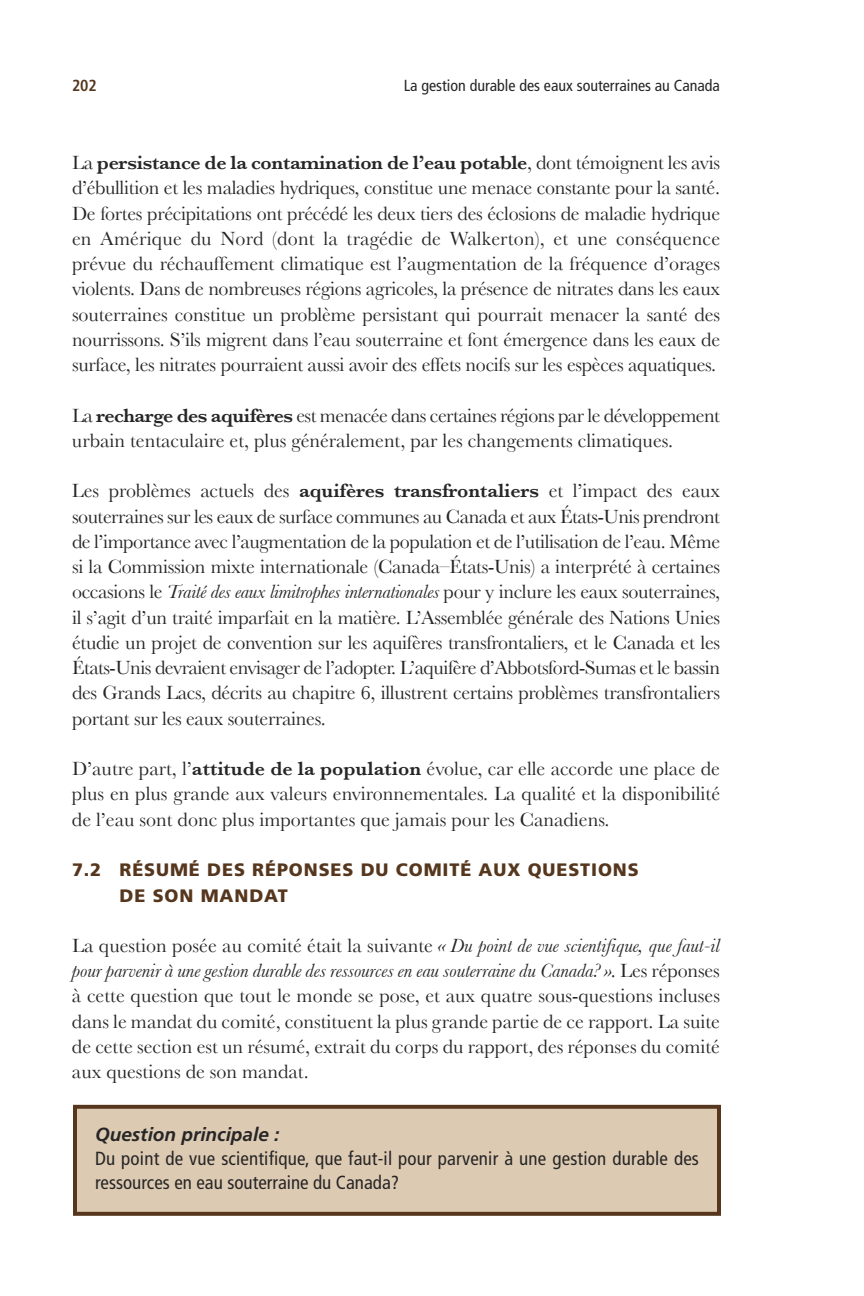
<style>
.page{position:relative;width:864px;height:1296px;background:#fff}
.page>*{position:absolute;margin:0;border:0;box-sizing:border-box;transform-origin:0 0}
.t1{font:20px/25.2px "Baskerville";color:#272627;text-align:justify}
.t2{font:condensed 19px/24px "Frutiger";letter-spacing:.01em;color:#272627}
.t3{font:italic 700 19px "Frutiger";color:#272627}
.t4{font:900 18px/25.2px "Frutiger";letter-spacing:.05em;color:#56371e}
.t5{font:condensed 16px "Frutiger";color:#272627}
.t6{font:700 condensed 16px "Frutiger";color:#56371e}
.s1{font-weight:600}
.s2{font-style:italic}
</style>
<div class="page">
<div style="left:77px;top:1109px;width:640px;height:103px;background:#ddcab2"></div>
<div style="left:73px;top:1105px;width:648px;height:111px;border:4px solid #56371e"></div>
<p class="t6" style="left:72px;top:79px;width:26px">202</p>
<p class="t5" style="left:404px;top:79px;width:318px">La gestion durable des eaux souterraines au Canada</p>
<p class="t1" style="left:72px;top:150px;width:650px">La <span class="s1">persistance de la contamination de l’eau potable</span>, dont témoignent les avis d’ébullition et les maladies hydriques, constitue une menace constante pour la santé.<br>De fortes précipitations ont précédé les deux tiers des éclosions de maladie hydrique en Amérique du Nord (dont la tragédie de Walkerton), et une conséquence prévue du réchauffement climatique est l’augmentation de la fréquence d’orages violents. Dans de nombreuses régions agricoles, la présence de nitrates dans les eaux souterraines constitue un problème persistant qui pourrait menacer la santé des nourrissons. S’ils migrent dans l’eau souterraine et font émergence dans les eaux de surface, les nitrates pourraient aussi avoir des effets nocifs sur les espèces aquatiques.</p>
<p class="t1" style="left:72px;top:403px;width:650px">La <span class="s1">recharge des aquifères</span> est menacée dans certaines régions par le développement urbain tentaculaire et, plus généralement, par les changements climatiques.</p>
<p class="t1" style="left:72px;top:478px;width:650px">Les problèmes actuels des <span class="s1">aquifères transfrontaliers</span> et l’impact des eaux souterraines sur les eaux de surface communes au Canada et aux États-Unis prendront de l’importance avec l’augmentation de la population et de l’utilisation de l’eau. Même si la Commission mixte internationale (Canada–États-Unis) a interprété à certaines occasions le <span class="s2">Traité des eaux limitrophes internationales</span> pour y inclure les eaux souterraines, il s’agit d’un traité imparfait en la matière. L’Assemblée générale des Nations Unies étudie un projet de convention sur les aquifères transfrontaliers, et le Canada et les États-Unis devraient envisager de l’adopter. L’aquifère d’Abbotsford-Sumas et le bassin des Grands Lacs, décrits au chapitre 6, illustrent certains problèmes transfrontaliers portant sur les eaux souterraines.</p>
<p class="t1" style="left:72px;top:756px;width:650px">D’autre part, l’<span class="s1">attitude de la population</span> évolue, car elle accorde une place de plus en plus grande aux valeurs environnementales. La qualité et la disponibilité de l’eau sont donc plus importantes que jamais pour les Canadiens.</p>
<p class="t4" style="left:120px;top:859px;width:521px;text-indent:-48px">7.2 RÉSUMÉ DES RÉPONSES DU COMITÉ AUX QUESTIONS<br>DE SON MANDAT</p>
<p class="t1" style="left:72px;top:933px;width:650px">La question posée au comité était la suivante <span class="s2">« Du point de vue scientifique, que faut-il pour parvenir à une gestion durable des ressources en eau souterraine du Canada? »</span>. Les réponses à cette question que tout le monde se pose, et aux quatre sous-questions incluses dans le mandat du comité, constituent la plus grande partie de ce rapport. La suite de cette section est un résumé, extrait du corps du rapport, des réponses du comité aux questions de son mandat.</p>
<p class="t3" style="left:95px;top:1127px;width:186px">Question principale :</p>
<p class="t2" style="left:95px;top:1148px;width:606px">Du point de vue scientifique, que faut-il pour parvenir à une gestion durable des ressources en eau souterraine du Canada?</p>
</div>
